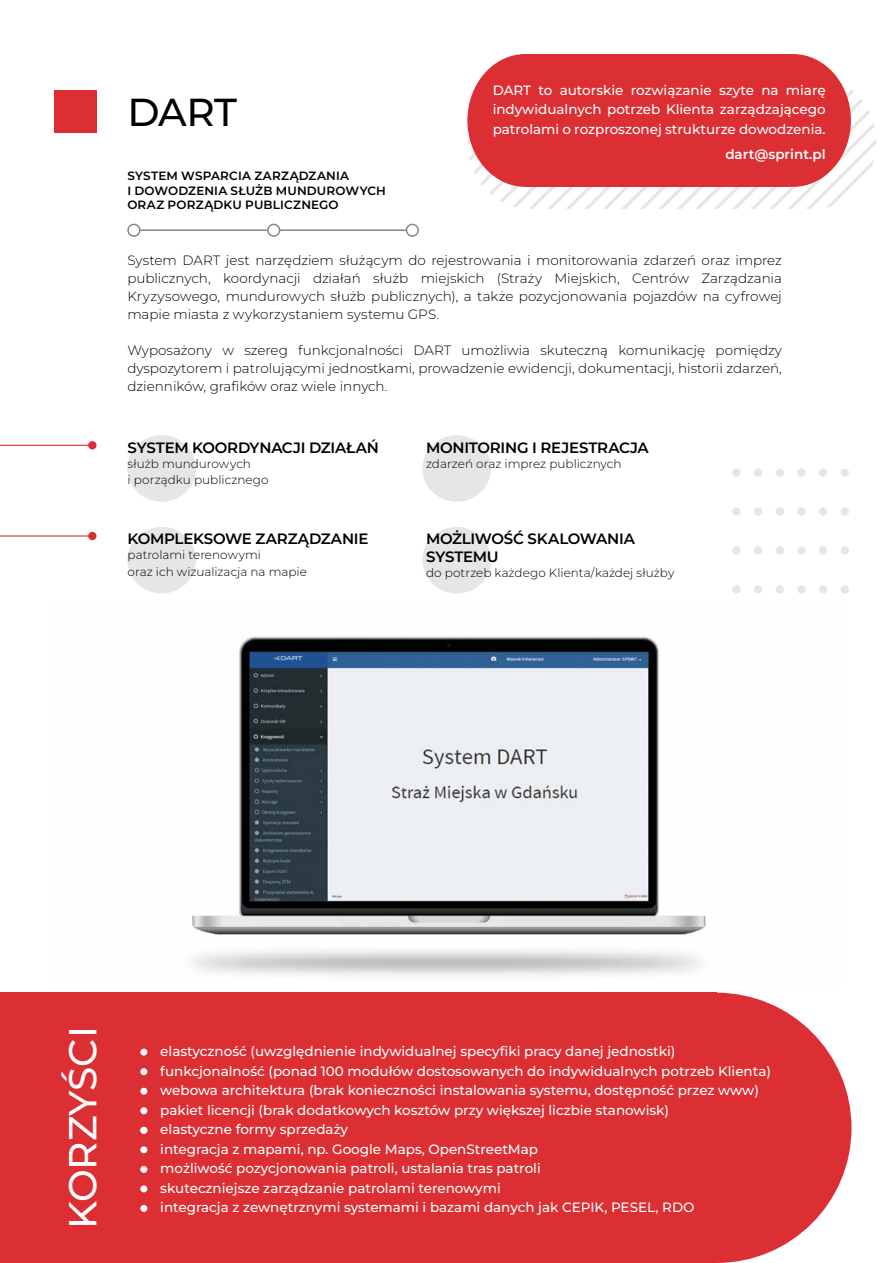
<style>
.page{position:relative;width:893px;height:1263px;background:#fff}
.page>*{position:absolute;margin:0;border:0;box-sizing:border-box;transform-origin:0 0}
.t1{font:500 39px "Montserrat";color:#fff}
.t2{font:500 39px "Montserrat";color:#000}
.t3{font:600 15px "Montserrat";letter-spacing:-.015em;color:#000}
.t4{font:500 13.5px/19.5px "Montserrat";color:#fff;text-align:justify}
.t5{font:300 13.5px/18px "Montserrat";color:#000;text-align:justify}
.t6{font:600 13.5px "Montserrat";color:#fff}
.t7{font:300 12px/16.5px "Montserrat";color:#000}
.t8{font:600 12px/14.4px "Montserrat";letter-spacing:.015em;color:#000}
</style>
<div class="page">
<img style="left:190px;top:635px;width:516px;height:341px">
<div style="left:0;top:993px;width:716px;height:270px;background:#dc2f34"></div>
<div style="left:581px;top:993px;width:270px;height:270px;background:#dc2f34;border-radius:50%"></div>
<svg style="left:467px;top:76px;width:409px;height:133px"></svg>
<div style="left:127px;top:224px;width:14px;height:13px;border:2px solid #878787;border-radius:50%"></div>
<div style="left:267px;top:224px;width:13px;height:13px;border:2px solid #878787;border-radius:50%"></div>
<div style="left:406px;top:224px;width:13px;height:13px;border:2px solid #878787;border-radius:50%"></div>
<hr style="left:280px;top:229px;width:126px;height:2px;background:#878787">
<hr style="left:140px;top:229px;width:127px;height:2px;background:#878787">
<div style="left:54px;top:90px;width:43px;height:43px;background:#dc2f34"></div>
<div style="left:525px;top:54px;width:264px;height:133px;background:#dc2f34"></div>
<div style="left:735px;top:54px;width:116px;height:133px;background:#dc2f34;border-radius:50%"></div>
<div style="left:467px;top:54px;width:116px;height:133px;background:#dc2f34;border-radius:50%"></div>
<div style="left:127px;top:435px;width:69px;height:67px;background:#e6e6e6;border-radius:50%"></div>
<div style="left:127px;top:527px;width:69px;height:66px;background:#e6e6e6;border-radius:50%"></div>
<div style="left:422px;top:527px;width:69px;height:66px;background:#e6e6e6;border-radius:50%"></div>
<div style="left:422px;top:435px;width:69px;height:67px;background:#e6e6e6;border-radius:50%"></div>
<div style="left:732px;top:468px;width:9px;height:9px;background:#e6e6e6;border-radius:50%"></div>
<div style="left:776px;top:468px;width:8px;height:9px;background:#e6e6e6;border-radius:50%"></div>
<div style="left:819px;top:468px;width:8px;height:9px;background:#e6e6e6;border-radius:50%"></div>
<div style="left:754px;top:468px;width:8px;height:9px;background:#e6e6e6;border-radius:50%"></div>
<div style="left:797px;top:468px;width:9px;height:9px;background:#e6e6e6;border-radius:50%"></div>
<div style="left:841px;top:468px;width:8px;height:9px;background:#e6e6e6;border-radius:50%"></div>
<div style="left:732px;top:546px;width:9px;height:9px;background:#e6e6e6;border-radius:50%"></div>
<div style="left:776px;top:546px;width:8px;height:9px;background:#e6e6e6;border-radius:50%"></div>
<div style="left:819px;top:546px;width:8px;height:9px;background:#e6e6e6;border-radius:50%"></div>
<div style="left:754px;top:546px;width:8px;height:9px;background:#e6e6e6;border-radius:50%"></div>
<div style="left:797px;top:546px;width:9px;height:9px;background:#e6e6e6;border-radius:50%"></div>
<div style="left:841px;top:546px;width:8px;height:9px;background:#e6e6e6;border-radius:50%"></div>
<div style="left:732px;top:507px;width:9px;height:9px;background:#e6e6e6;border-radius:50%"></div>
<div style="left:776px;top:507px;width:8px;height:9px;background:#e6e6e6;border-radius:50%"></div>
<div style="left:819px;top:507px;width:8px;height:9px;background:#e6e6e6;border-radius:50%"></div>
<div style="left:754px;top:507px;width:8px;height:9px;background:#e6e6e6;border-radius:50%"></div>
<div style="left:797px;top:507px;width:9px;height:9px;background:#e6e6e6;border-radius:50%"></div>
<div style="left:841px;top:507px;width:8px;height:9px;background:#e6e6e6;border-radius:50%"></div>
<div style="left:732px;top:585px;width:9px;height:8px;background:#e6e6e6;border-radius:50%"></div>
<div style="left:776px;top:585px;width:8px;height:8px;background:#e6e6e6;border-radius:50%"></div>
<div style="left:819px;top:585px;width:8px;height:8px;background:#e6e6e6;border-radius:50%"></div>
<div style="left:754px;top:585px;width:8px;height:8px;background:#e6e6e6;border-radius:50%"></div>
<div style="left:797px;top:585px;width:9px;height:8px;background:#e6e6e6;border-radius:50%"></div>
<div style="left:841px;top:585px;width:8px;height:8px;background:#e6e6e6;border-radius:50%"></div>
<div style="left:88px;top:441px;width:9px;height:8px;background:#dc2f34;border-radius:50%"></div>
<hr style="left:0;top:445px;width:93px;height:1px;background:#dc2f34">
<div style="left:88px;top:532px;width:9px;height:8px;background:#dc2f34;border-radius:50%"></div>
<hr style="left:0;top:535px;width:93px;height:2px;background:#dc2f34">
<div style="left:140px;top:1048px;width:7px;height:7px;background:#fff;border-radius:50%"></div>
<div style="left:140px;top:1068px;width:7px;height:7px;background:#fff;border-radius:50%"></div>
<div style="left:140px;top:1088px;width:7px;height:7px;background:#fff;border-radius:50%"></div>
<div style="left:140px;top:1107px;width:7px;height:7px;background:#fff;border-radius:50%"></div>
<div style="left:140px;top:1127px;width:7px;height:7px;background:#fff;border-radius:50%"></div>
<div style="left:140px;top:1146px;width:7px;height:7px;background:#fff;border-radius:50%"></div>
<div style="left:140px;top:1166px;width:7px;height:7px;background:#fff;border-radius:50%"></div>
<div style="left:140px;top:1185px;width:7px;height:7px;background:#fff;border-radius:50%"></div>
<div style="left:140px;top:1205px;width:7px;height:7px;background:#fff;border-radius:50%"></div>
<h1 class="t2" style="left:127px;top:86px;width:111px">DART</h1>
<p class="t8" style="left:127px;top:168px;width:260px">SYSTEM WSPARCIA ZARZĄDZANIA<br>I DOWODZENIA SŁUŻB MUNDUROWYCH<br>ORAZ PORZĄDKU PUBLICZNEGO</p>
<p class="t4" style="left:493px;top:80px;width:334px">DART to autorskie rozwiązanie szyte na miarę indywidualnych potrzeb Klienta zarządzającego patrolami o rozproszonej strukturze dowodzenia.</p>
<p class="t6" style="left:725px;top:145px;width:102px">dart@sprint.pl</p>
<p class="t5" style="left:127px;top:250px;width:656px">System DART jest narzędziem służącym do rejestrowania i monitorowania zdarzeń oraz imprez publicznych, koordynacji działań służb miejskich (Straży Miejskich, Centrów Zarządzania Kryzysowego, mundurowych służb publicznych), a także pozycjonowania pojazdów na cyfrowej mapie miasta z wykorzystaniem systemu GPS.</p>
<p class="t5" style="left:127px;top:340px;width:656px">Wyposażony w szereg funkcjonalności DART umożliwia skuteczną komunikację pomiędzy dyspozytorem i patrolującymi jednostkami, prowadzenie ewidencji, dokumentacji, historii zdarzeń, dzienników, grafików oraz wiele innych.</p>
<p class="t3" style="left:128px;top:437px;width:253px">SYSTEM KOORDYNACJI DZIAŁAŃ</p>
<p class="t3" style="left:426px;top:437px;width:224px">MONITORING I REJESTRACJA</p>
<p class="t7" style="left:128px;top:455px;width:143px">służb mundurowych<br>i porządku publicznego</p>
<p class="t7" style="left:426px;top:455px;width:197px">zdarzeń oraz imprez publicznych</p>
<p class="t3" style="left:128px;top:529px;width:242px">KOMPLEKSOWE ZARZĄDZANIE</p>
<p class="t3" style="left:426px;top:529px;width:210px">MOŻLIWOŚĆ SKALOWANIA</p>
<p class="t7" style="left:128px;top:546px;width:135px">patrolami terenowymi</p>
<p class="t3" style="left:426px;top:547px;width:74px">SYSTEMU</p>
<p class="t7" style="left:128px;top:563px;width:181px">oraz ich wizualizacja na mapie</p>
<p class="t7" style="left:426px;top:564px;width:250px">do potrzeb każdego Klienta/każdej służby</p>
<h1 class="t1" style="left:57px;top:1229px;width:204px;rotate:-90deg">KORZYŚCI</h1>
<p class="t4" style="left:160px;top:1041px;width:612px;text-align:left">elastyczność (uwzględnienie indywidualnej specyfiki pracy danej jednostki) funkcjonalność (ponad 100 modułów dostosowanych do indywidualnych potrzeb Klienta) webowa architektura (brak konieczności instalowania systemu, dostępność przez www) pakiet licencji (brak dodatkowych kosztów przy większej liczbie stanowisk)<br>elastyczne formy sprzedaży<br>integracja z mapami, np. Google Maps, OpenStreetMap<br>możliwość pozycjonowania patroli, ustalania tras patroli<br>skuteczniejsze zarządzanie patrolami terenowymi<br>integracja z zewnętrznymi systemami i bazami danych jak CEPIK, PESEL, RDO</p>
</div>
